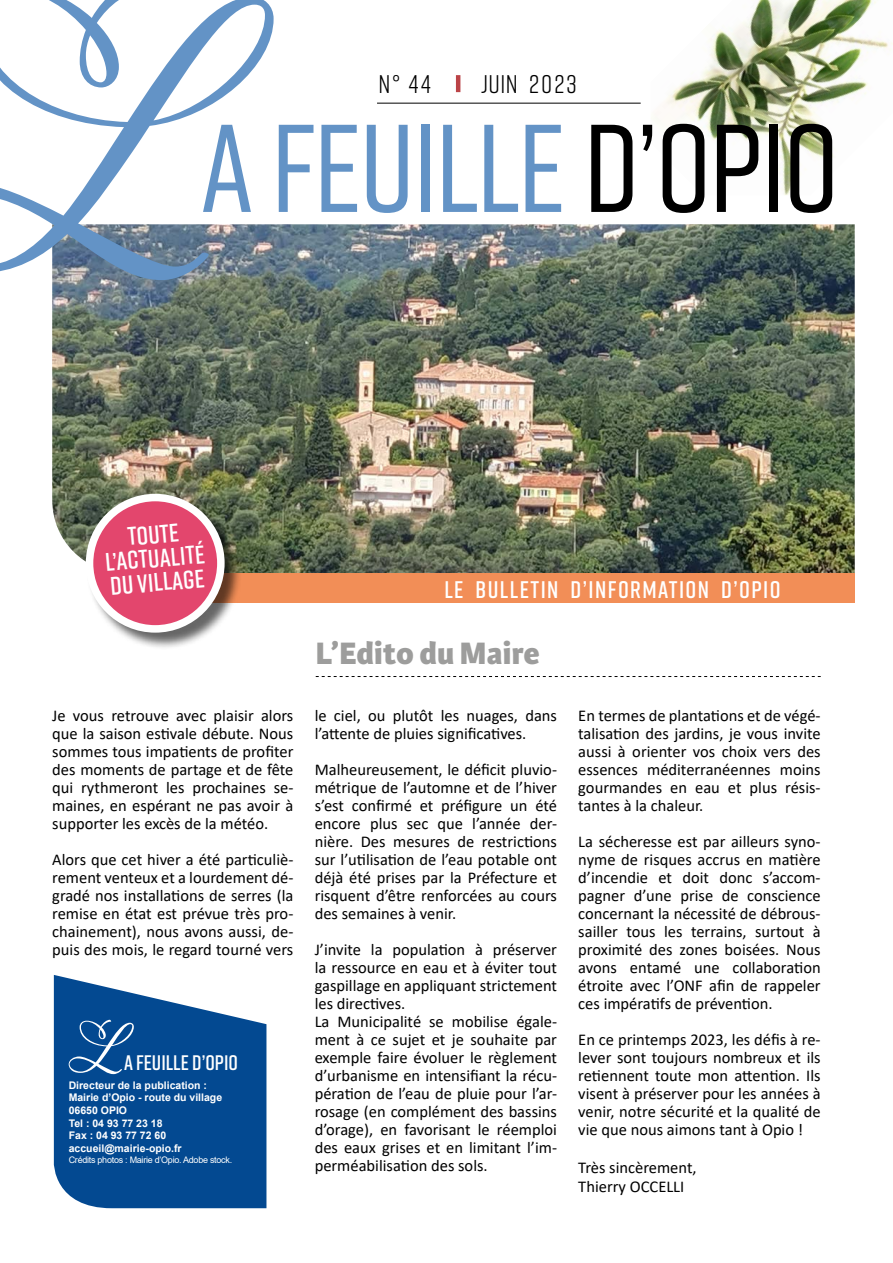
<style>
.page{position:relative;width:893px;height:1263px;background:#fff}
.page>*{position:absolute;margin:0;border:0;box-sizing:border-box;transform-origin:0 0}
.t1{font:388.5px "Adorn S Pomander";color:#6393c6}
.t2{font:500 124.5px "Rift";letter-spacing:-.02em;color:#6393c6}
.t3{font:70.5px "Adorn S Pomander";color:#fff}
.t4{font:800 33px "Karmina Sans";letter-spacing:.01em;color:#9d9d9c}
.t5{font:600 25.5px/24px "Rift";color:#fff;text-align:center}
.t6{font:25.5px "Rift";letter-spacing:.05em;color:#000}
.t7{font:25.5px "Rift";letter-spacing:.08em;color:#000}
.t8{font:600 24px "Rift";letter-spacing:.06em;color:#fff}
.t9{font:600 21px "Rift";color:#fff}
.t10{font:16.5px/18px "Calibri";color:#000;text-align:justify}
.t11{font:700 10.5px/12.6px "Arial";color:#fff}
.t12{font:9px "Arial";letter-spacing:-.03em;color:#fff}
.s1{color:#000}
</style>
<div class="page">
<img style="left:655px;top:0;width:238px;height:195px">
<img style="left:52px;top:224px;width:803px;height:349px">
<div style="left:180px;top:573px;width:675px;height:30px;background:#f28e57"></div>
<hr style="left:377px;top:103px;width:264px;height:1px;background:#000">
<hr style="left:456px;top:75px;width:4px;height:17px;background:#bb4347">
<svg style="left:54px;top:975px;width:212px;height:233px;background:#1f5d9d"></svg>
<div style="left:87px;top:495px;width:155px;height:155px;background:#000;opacity:.6"></div>
<div style="left:90px;top:497px;width:131px;height:132px;background:#e3466d;border-radius:50%"></div>
<div style="left:86px;top:494px;width:139px;height:139px;border:8px solid #fff;border-radius:50%"></div>
<svg style="left:316px;top:676px;width:505px;height:1px"></svg>
<h1 class="t1" style="left:-85px;top:-155px;width:298px">L</h1>
<h3 class="t7" style="left:378px;top:66px;width:54px">N° 44</h3>
<h3 class="t6" style="left:481px;top:66px;width:97px">juin 2023</h3>
<h2 class="t2" style="left:201px;top:80px;width:640px">A FEUILLE <span class="s1">D’OPIO</span></h2>
<h3 class="t5" style="left:102px;top:526px;width:101px;rotate:-5deg">TOUTE<br>L’ACTUALITÉ<br>DU VILLAGE</h3>
<p class="t10" style="left:52px;top:706px;width:243px">Je vous retrouve avec plaisir alors que la saison estivale débute. Nous sommes tous impatients de profiter des moments de partage et de fête qui rythmeront les prochaines se&shy;maines, en espérant ne pas avoir à supporter les excès de la météo.</p>
<p class="t10" style="left:52px;top:850px;width:243px">Alors que cet hiver a été particuliè&shy;rement venteux et a lourdement dé&shy;gradé nos installations de serres (la remise en état est prévue très pro&shy;chainement), nous avons aussi, de&shy;puis des mois, le regard tourné vers</p>
<h3 class="t3" style="left:69px;top:995px;width:55px">L</h3>
<p class="t9" style="left:124px;top:1047px;width:115px">A FEUILLE D’OPIO</p>
<p class="t11" style="left:69px;top:1079px;width:155px">Directeur de la publication :<br>Mairie d’Opio - route du village<br>06650 OPIO<br>Tel : 04 93 77 23 18<br>Fax : 04 93 77 72 60 accueil@mairie-opio.fr</p>
<p class="t12" style="left:69px;top:1153px;width:165px">Crédits photos : Mairie d’Opio. Adobe stock.</p>
<h3 class="t8" style="left:444px;top:573px;width:338px">LE BULLETIN D’INFORMATION D’OPIO</h3>
<h3 class="t4" style="left:316px;top:634px;width:225px">L’Edito du Maire</h3>
<p class="t10" style="left:315px;top:706px;width:244px">le ciel, ou plutôt les nuages, dans l’attente de pluies significatives.</p>
<p class="t10" style="left:315px;top:760px;width:244px">Malheureusement, le déficit pluvio&shy;métrique de l’automne et de l’hiver s’est confirmé et préfigure un été encore plus sec que l’année der&shy;nière. Des mesures de restrictions sur l’utilisation de l’eau potable ont déjà été prises par la Préfecture et risquent d’être renforcées au cours des semaines à venir.</p>
<p class="t10" style="left:315px;top:940px;width:244px;text-align:left">J’invite la population à préserver la ressource en eau et à éviter tout gaspillage en appliquant strictement les directives.<br>La Municipalité se mobilise égale&shy;ment à ce sujet et je souhaite par exemple faire évoluer le règlement d’urbanisme en intensifiant la récu&shy;pération de l’eau de pluie pour l’ar&shy;rosage (en complément des bassins d’orage), en favorisant le réemploi des eaux grises et en limitant l’im&shy;perméabilisation des sols.</p>
<p class="t10" style="left:578px;top:706px;width:244px">En termes de plantations et de végé&shy;talisation des jardins, je vous invite aussi à orienter vos choix vers des essences méditerranéennes moins gourmandes en eau et plus résis&shy;tantes à la chaleur.</p>
<p class="t10" style="left:578px;top:832px;width:244px">La sécheresse est par ailleurs syno&shy;nyme de risques accrus en matière d’incendie et doit donc s’accom&shy;pagner d’une prise de conscience concernant la nécessité de débrous&shy;sailler tous les terrains, surtout à proximité des zones boisées. Nous avons entamé une collaboration étroite avec l’ONF afin de rappeler ces impératifs de prévention.</p>
<p class="t10" style="left:578px;top:1030px;width:244px">En ce printemps 2023, les défis à re&shy;lever sont toujours nombreux et ils retiennent toute mon attention. Ils visent à préserver pour les années à venir, notre sécurité et la qualité de vie que nous aimons tant à Opio !</p>
<p class="t10" style="left:578px;top:1157px;width:120px;line-height:19.8px">Très sincèrement,<br>Thierry OCCELLI</p>
</div>
